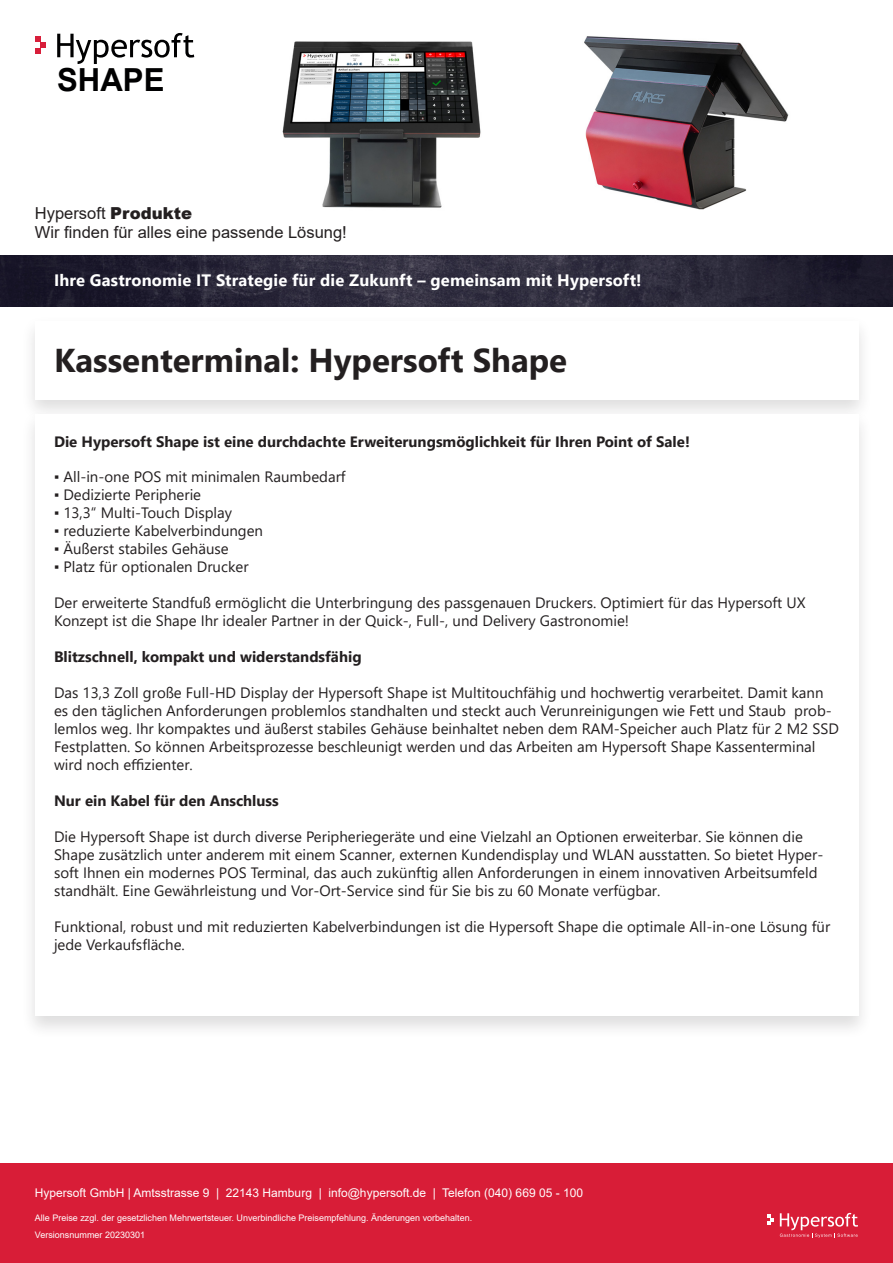
<style>
.page{position:relative;width:893px;height:1263px;background:#fff}
.page>*{position:absolute;margin:0;border:0;box-sizing:border-box;transform-origin:0 0}
.t1{font:700 33px "Segoe UI";color:#231f20}
.t2{font:700 31.8px "Arial";color:#000001}
.t3{font:700 16.5px "Segoe UI";letter-spacing:.01em;color:#fff}
.t4{font:16.5px "Arial";color:#231f20}
.Aufzählung{font:15px/18px "Segoe UI";color:#231f20}
.Aufzählung-2{font:700 15px "Segoe UI";color:#231f20}
.t5{font:12px "Arial";color:#fff}
.t6{font:9px "Arial";color:#fff}
.s1{font-weight:900}
</style>
<div class="page">
<div style="left:21px;top:315px;width:851px;height:107px;background:#231f20;opacity:.15"></div>
<div style="left:35px;top:321px;width:823px;height:79px;background:#fff"></div>
<div style="left:21px;top:409px;width:851px;height:630px;background:#231f20;opacity:.15"></div>
<div style="left:35px;top:414px;width:823px;height:602px;background:#fff"></div>
<img style="left:0;top:255px;width:893px;height:51px">
<div style="left:0;top:1163px;width:893px;height:100px;background:#d81d37"></div>
<svg style="left:767px;top:1215px;width:7px;height:10px"></svg>
<svg style="left:780px;top:1213px;width:78px;height:25px"></svg>
<svg style="left:57px;top:33px;width:137px;height:31px"></svg>
<svg style="left:35px;top:36px;width:11px;height:18px"></svg>
<img style="left:584px;top:36px;width:205px;height:174px">
<img style="left:282px;top:41px;width:199px;height:167px">
<h2 class="t2" style="left:57px;top:58px;width:109px">SHAPE</h2>
<p class="t4" style="left:35px;top:201px;width:159px">Hypersoft <span class="s1">Produkte</span></p>
<p class="t4" style="left:35px;top:221px;width:313px">Wir finden für alles eine passende Lösung!</p>
<p class="t3" style="left:54px;top:264px;width:589px">Ihre Gastronomie IT Strategie für die Zukunft – gemeinsam mit Hypersoft!</p>
<p class="t1" style="left:54px;top:330px;width:515px">Kassenterminal: Hypersoft Shape</p>
<p class="Aufzählung-2" style="left:54px;top:428px;width:637px">Die Hypersoft Shape ist eine durchdachte Erweiterungsmöglichkeit für Ihren Point of Sale!</p>
<p class="Aufzählung" style="left:54px;top:466px;width:293px">▪ All-in-one POS mit minimalen Raumbedarf</p>
<p class="Aufzählung" style="left:54px;top:484px;width:149px">▪ Dedizierte Peripherie</p>
<p class="Aufzählung" style="left:54px;top:502px;width:180px">▪ 13,3“ Multi-Touch Display</p>
<p class="Aufzählung" style="left:54px;top:520px;width:211px">▪ reduzierte Kabelverbindungen</p>
<p class="Aufzählung" style="left:54px;top:538px;width:176px">▪ Äußerst stabiles Gehäuse</p>
<p class="Aufzählung" style="left:54px;top:556px;width:196px">▪ Platz für optionalen Drucker</p>
<p class="Aufzählung" style="left:54px;top:592px;width:753px">Der erweiterte Standfuß ermöglicht die Unterbringung des passgenauen Druckers. Optimiert für das Hypersoft UX<br>Konzept ist die Shape Ihr idealer Partner in der Quick-, Full-, und Delivery Gastronomie!</p>
<p class="Aufzählung-2" style="left:54px;top:642px;width:309px">Blitzschnell, kompakt und widerstandsfähig</p>
<p class="Aufzählung" style="left:54px;top:682px;width:786px">Das 13,3 Zoll große Full-HD Display der Hypersoft Shape ist Multitouchfähig und hochwertig verarbeitet. Damit kann es den täglichen Anforderungen problemlos standhalten und steckt auch Verunreinigungen wie Fett und Staub prob&shy;lemlos weg. Ihr kompaktes und äußerst stabiles Gehäuse beinhaltet neben dem RAM-Speicher auch Platz für 2 M2 SSD Festplatten. So können Arbeitsprozesse beschleunigt werden und das Arbeiten am Hypersoft Shape Kassenterminal wird noch effizienter.</p>
<p class="Aufzählung-2" style="left:54px;top:786px;width:226px">Nur ein Kabel für den Anschluss</p>
<p class="Aufzählung" style="left:54px;top:826px;width:771px">Die Hypersoft Shape ist durch diverse Peripheriegeräte und eine Vielzahl an Optionen erweiterbar. Sie können die Shape zusätzlich unter anderem mit einem Scanner, externen Kundendisplay und WLAN ausstatten. So bietet Hyper&shy;soft Ihnen ein modernes POS Terminal, das auch zukünftig allen Anforderungen in einem innovativen Arbeitsumfeld standhält. Eine Gewährleistung und Vor-Ort-Service sind für Sie bis zu 60 Monate verfügbar.</p>
<p class="Aufzählung" style="left:54px;top:916px;width:778px">Funktional, robust und mit reduzierten Kabelverbindungen ist die Hypersoft Shape die optimale All-in-one Lösung für jede Verkaufsfläche.</p>
<p class="t5" style="left:35px;top:1184px;width:550px">Hypersoft GmbH | Amtsstrasse 9 | 22143 Hamburg | info@hypersoft.de | Telefon (040) 669 05 - 100</p>
<p class="t6" style="left:35px;top:1212px;width:439px">Alle Preise zzgl. der gesetzlichen Mehrwertsteuer. Unverbindliche Preisempfehlung. Änderungen vorbehalten.</p>
<p class="t6" style="left:35px;top:1228px;width:112px">Versionsnummer 20230301</p>
</div>
